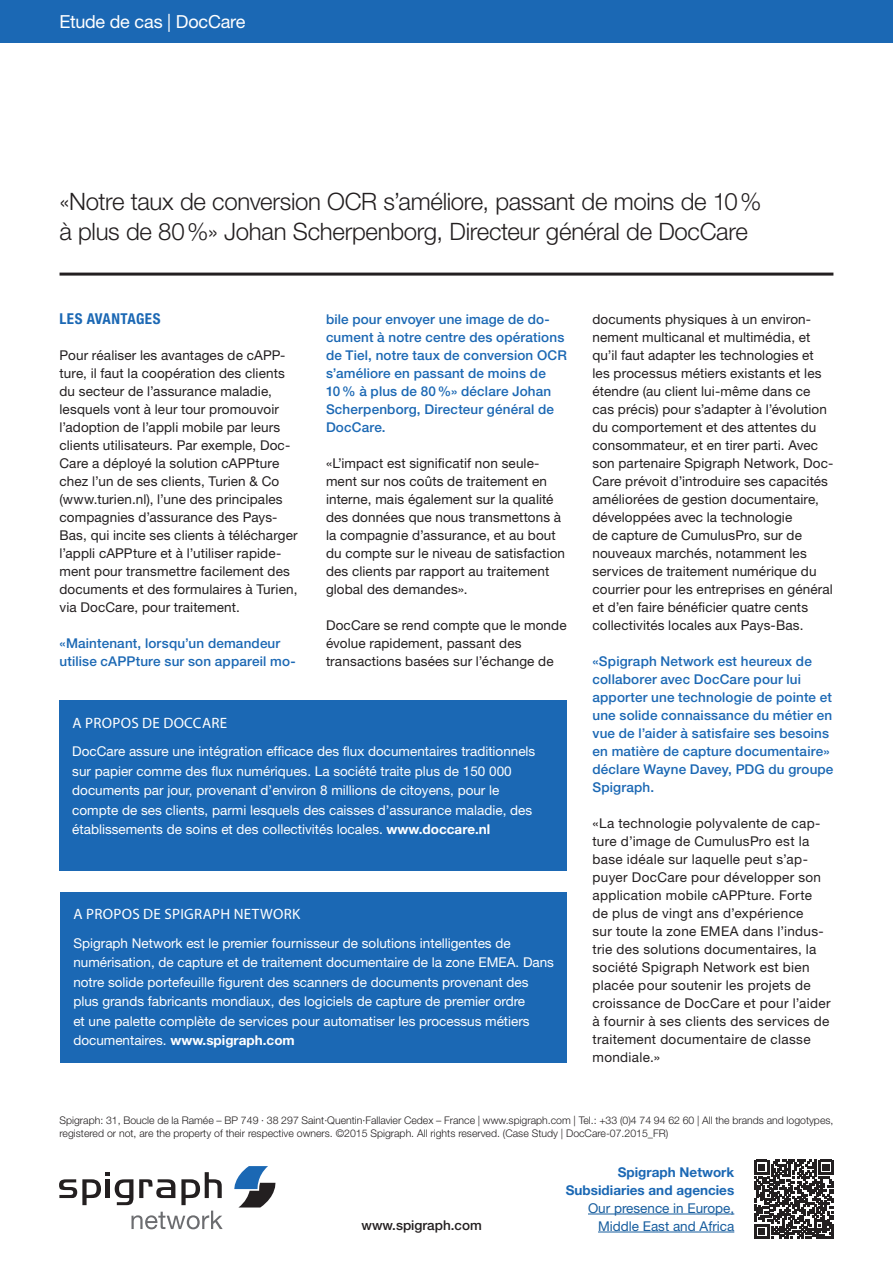
<style>
.page{position:relative;width:893px;height:1263px;background:#fff}
.page>*{position:absolute;margin:0;border:0;box-sizing:border-box;transform-origin:0 0}
._05__Header_Text{font:300 24px/30px "Helvetica Neue LT Std";letter-spacing:-.01em;color:#231f20}
._05__Header_Text-2{font:18px "Helvetica Neue LT Std";letter-spacing:-.01em;color:#fff}
.t1{font:15px "Myriad Pro";letter-spacing:.02em;color:#fff}
._10__Body_Text{font:700 condensed 15px "Helvetica Neue LT Std";letter-spacing:.03em;color:#1b68b4}
._10__Body_Text-2{font:13.5px/18px "Helvetica Neue LT Std";letter-spacing:.01em;color:#231f20}
.t2{font:13.5px/19.5px "Helvetica Neue LT Std";color:#fff}
._10__Body_Text-3{font:500 13.5px/18px "Helvetica Neue LT Std";letter-spacing:.01em;color:#1b68b4}
.t3{font:13.5px "Helvetica Neue LT Std";color:#175d9e}
.t4{font:700 13.5px "Helvetica Neue LT Std";color:#1b68b4}
.t5{font:500 13.5px "Helvetica Neue LT Std";color:#231f20}
.t6{font:300 10.5px/12.6px "Helvetica Neue LT Std";color:#231f20}
.s1{font-weight:700}
</style>
<div class="page">
<hr style="left:60px;top:273px;width:773px;height:3px;background:#231f20">
<div style="left:60px;top:700px;width:507px;height:171px;background:#1b68b4"></div>
<div style="left:61px;top:892px;width:506px;height:170px;background:#1b68b4"></div>
<div style="left:0;top:0;width:893px;height:43px;background:#1b68b4"></div>
<svg style="left:754px;top:1160px;width:79px;height:79px"></svg>
<hr style="left:588px;top:1214px;width:146px;height:1px;background:#175d9e">
<hr style="left:598px;top:1232px;width:136px;height:1px;background:#175d9e">
<svg style="left:234px;top:1166px;width:42px;height:41px"></svg>
<svg style="left:59px;top:1172px;width:164px;height:57px"></svg>
<p class="_05__Header_Text-2" style="left:60px;top:11px;width:188px">Etude de cas | DocCare</p>
<p class="_05__Header_Text" style="left:60px;top:186px;width:703px">«Notre taux de conversion OCR s’améliore, passant de moins de 10% à plus de 80%» Johan Scherpenborg, Directeur général de DocCare</p>
<p class="_10__Body_Text" style="left:60px;top:310px;width:102px">LES AVANTAGES</p>
<p class="_10__Body_Text-2" style="left:60px;top:346px;width:240px">Pour réaliser les avantages de cAPP&shy;ture, il faut la coopération des clients du secteur de l’assurance maladie, lesquels vont à leur tour promouvoir l’adoption de l’appli mobile par leurs clients utilisateurs. Par exemple, Doc-Care a déployé la solution cAPPture chez l’un de ses clients, Turien &amp; Co (www.turien.nl), l’une des principales compagnies d’assurance des Pays-Bas, qui incite ses clients à télécharger l’appli cAPPture et à l’utiliser rapide&shy;ment pour transmettre facilement des documents et des formulaires à Turien, via DocCare, pour traitement.</p>
<p class="_10__Body_Text-3" style="left:60px;top:634px;width:238px">«Maintenant, lorsqu’un demandeur utilise cAPPture sur son appareil mo-</p>
<p class="_10__Body_Text-3" style="left:326px;top:310px;width:242px">bile pour envoyer une image de do&shy;cument à notre centre des opérations de Tiel, notre taux de conversion OCR s’améliore en passant de moins de<br>10% à plus de 80%» déclare Johan<br>Scherpenborg, Directeur général de<br>DocCare.</p>
<p class="_10__Body_Text-2" style="left:326px;top:454px;width:241px">«L’impact est significatif non seule&shy;ment sur nos coûts de traitement en interne, mais également sur la qualité des données que nous transmettons à la compagnie d’assurance, et au bout du compte sur le niveau de satisfaction des clients par rapport au traitement global des demandes».</p>
<p class="_10__Body_Text-2" style="left:326px;top:616px;width:242px">DocCare se rend compte que le monde évolue rapidement, passant des transactions basées sur l’échange de</p>
<p class="t1" style="left:72px;top:713px;width:156px">A PROPOS DE DOCCARE</p>
<p class="t2" style="left:72px;top:741px;width:465px">DocCare assure une intégration efficace des flux documentaires traditionnels sur papier comme des flux numériques. La société traite plus de 150 000 documents par jour, provenant d’environ 8 millions de citoyens, pour le compte de ses clients, parmi lesquels des caisses d’assurance maladie, des établissements de soins et des collectivités locales. <span class="s1">www.doccare.nl</span></p>
<p class="t1" style="left:73px;top:905px;width:228px">A PROPOS DE SPIGRAPH NETWORK</p>
<p class="t2" style="left:73px;top:933px;width:482px">Spigraph Network est le premier fournisseur de solutions intelligentes de numérisation, de capture et de traitement documentaire de la zone EMEA. Dans notre solide portefeuille figurent des scanners de documents provenant des plus grands fabricants mondiaux, des logiciels de capture de premier ordre<br>et une palette complète de services pour automatiser les processus métiers documentaires. <span class="s1">www.spigraph.com</span></p>
<p class="_10__Body_Text-2" style="left:592px;top:310px;width:242px">documents physiques à un environ&shy;nement multicanal et multimédia, et qu’il faut adapter les technologies et les processus métiers existants et les étendre (au client lui-même dans ce cas précis) pour s’adapter à l’évolution du comportement et des attentes du consommateur, et en tirer parti. Avec son partenaire Spigraph Network, Doc-Care prévoit d’introduire ses capacités améliorées de gestion documentaire, développées avec la technologie<br>de capture de CumulusPro, sur de nouveaux marchés, notamment les services de traitement numérique du courrier pour les entreprises en général et d’en faire bénéficier quatre cents collectivités locales aux Pays-Bas.</p>
<p class="_10__Body_Text-3" style="left:592px;top:652px;width:242px">«Spigraph Network est heureux de collaborer avec DocCare pour lui apporter une technologie de pointe et une solide connaissance du métier en vue de l’aider à satisfaire ses besoins en matière de capture documentaire» déclare Wayne Davey, PDG du groupe<br>Spigraph.</p>
<p class="_10__Body_Text-2" style="left:592px;top:814px;width:240px">«La technologie polyvalente de cap&shy;ture d’image de CumulusPro est la base idéale sur laquelle peut s’ap&shy;puyer DocCare pour développer son application mobile cAPPture. Forte de plus de vingt ans d’expérience<br>sur toute la zone EMEA dans l’indus&shy;trie des solutions documentaires, la société Spigraph Network est bien placée pour soutenir les projets de croissance de DocCare et pour l’aider à fournir à ses clients des services de traitement documentaire de classe mondiale.»</p>
<p class="t6" style="left:60px;top:1114px;width:775px">Spigraph: 31, Boucle de la Ramée – BP 749 · 38 297 Saint·Quentin·Fallavier Cedex – France | www.spigraph.com | Tel.: +33 (0)4 74 94 62 60 | All the brands and logotypes, registered or not, are the property of their respective owners. ©2015 Spigraph. All rights reserved. (Case Study | DocCare-07.2015_FR)</p>
<p class="t4" style="left:618px;top:1163px;width:118px">Spigraph Network</p>
<p class="t4" style="left:566px;top:1181px;width:170px">Subsidiaries and agencies</p>
<p class="t3" style="left:588px;top:1200px;width:148px">Our presence in Europe,</p>
<p class="t5" style="left:362px;top:1217px;width:122px">www.spigraph.com</p>
<p class="t3" style="left:598px;top:1218px;width:138px">Middle East and Africa</p>
</div>
